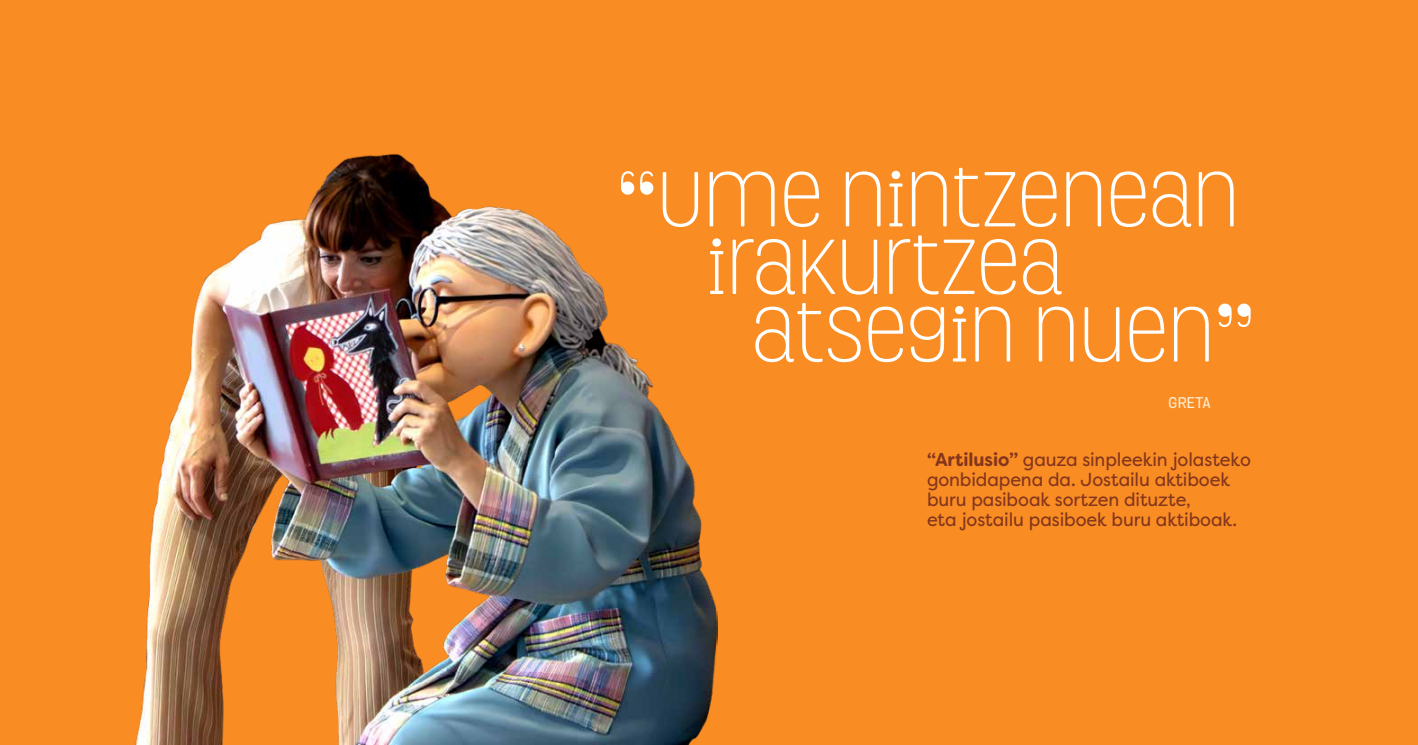
<style>
.page{position:relative;width:1418px;height:745px;background:#fff}
.page>*{position:absolute;margin:0;border:0;box-sizing:border-box;transform-origin:0 0}
.t1{font:300 75px "Grota Rounded W00";color:#fff}
.t2{font:18.75px/20px "Filson W01";letter-spacing:-.005em;color:#82361c;scale:.96 1}
.t3{font:500 15px "Grota Sans W00";letter-spacing:.02em;color:#ffedd1}
.s1{font-family:"Filson Soft W03";font-weight:700}
</style>
<div class="page">
<div style="left:0;top:0;width:1417px;height:744px;background:#fa8c24"></div>
<img style="left:135px;top:154px;width:582px;height:590px">
<h1 class="t1" style="left:617px;top:146px;width:624px">“ UME NINTZENEAN</h1>
<h1 class="t1" style="left:707px;top:213px;width:358px">IRAKURTZEA</h1>
<h1 class="t1" style="left:752px;top:281px;width:504px">ATSEGIN NUEN”</h1>
<p class="t3" style="left:1168px;top:393px;width:44px">GRETA</p>
<p class="t2" style="left:927px;top:448px;width:339px"><span class="s1">“Artilusio”</span> gauza sinpleekin jolasteko gonbidapena da. Jostailu aktiboek buru pasiboak sortzen dituzte,<br>eta jostailu pasiboek buru aktiboak.</p>
</div>
